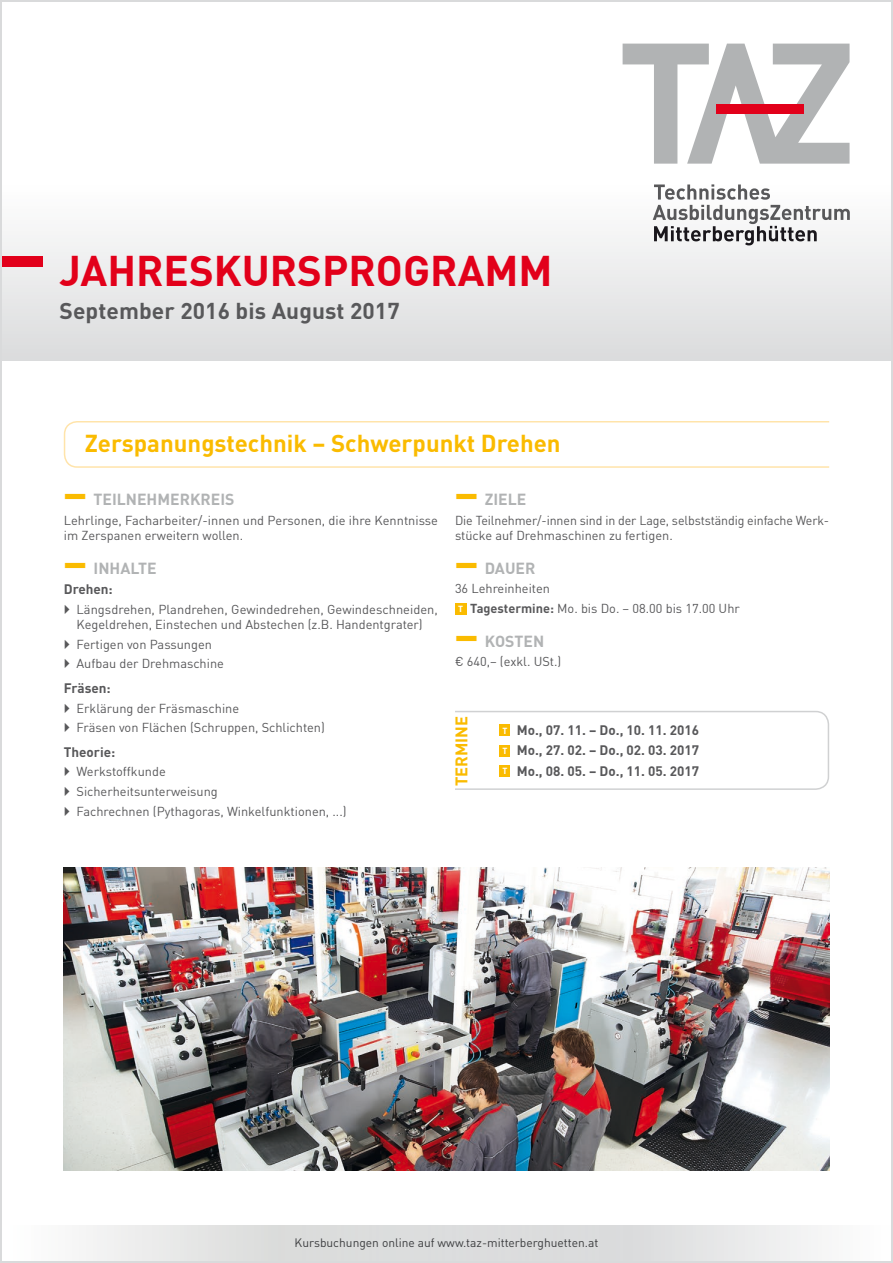
<style>
.page{position:relative;width:893px;height:1263px;background:#fff}
.page>*{position:absolute;margin:0;border:0;box-sizing:border-box;transform-origin:0 0}
.t1{font:700 42px "DIN";color:#e2001a}
.t2{font:700 40.95px "DIN";color:#fabb00;scale:.54 1}
.t3{font:700 24px "DIN";color:#fabb00}
.t4{font:700 22.5px "DIN";letter-spacing:.005em;color:#58585a}
.t5{font:700 16.5px "DIN";color:#fabb00}
.t6{font:700 15.75px "DIN";color:#b1b3b4}
.t7{font:700 13.5px/20.4px "DIN";color:#58585a;text-align:justify}
.t8{font:12.75px/19.5px "DIN";color:#58585a}
.t9{font:12px "DIN";color:#3d3e40}
.t10{font:700 8.7px "DIN";color:#fff}
.s1{font-weight:700}
</style>
<div class="page">
<div style="left:2px;top:2px;width:889px;height:359px;background:linear-gradient(to bottom,#fff,#e4e4e5)"></div>
<svg style="left:623px;top:44px;width:226px;height:120px"></svg>
<svg style="left:653px;top:184px;width:197px;height:61px"></svg>
<div style="left:716px;top:104px;width:87px;height:10px;background:#e2001a"></div>
<div style="left:2px;top:256px;width:41px;height:11px;background:#e2001a"></div>
<svg style="left:86px;top:1225px;width:732px;height:36px"></svg>
<svg style="left:63px;top:421px;width:767px;height:47px"></svg>
<div style="left:455px;top:604px;width:11px;height:11px;background:#fabb00"></div>
<svg style="left:455px;top:711px;width:374px;height:79px"></svg>
<div style="left:499px;top:725px;width:11px;height:11px;background:#fabb00"></div>
<div style="left:499px;top:745px;width:11px;height:11px;background:#fabb00"></div>
<div style="left:499px;top:765px;width:11px;height:11px;background:#fabb00"></div>
<img style="left:64px;top:868px;width:765px;height:302px">
<h1 class="t1" style="left:60px;top:243px;width:495px">JAHRESKURSPROGRAMM</h1>
<h3 class="t4" style="left:60px;top:296px;width:342px">September 2016 bis August 2017</h3>
<h3 class="t3" style="left:85px;top:428px;width:477px">Zerspanungstechnik − Schwerpunkt Drehen</h3>
<h2 class="t2" style="left:64px;top:467px;width:44px">—</h2>
<p class="t6" style="left:94px;top:489px;width:142px">TEILNEHMERKREIS</p>
<p class="t8" style="left:64px;top:512px;width:376px;line-height:15.3px">Lehrlinge, Facharbeiter/-innen und Personen, die ihre Kenntnisse im Zerspanen erweitern wollen.</p>
<h2 class="t2" style="left:64px;top:535px;width:44px">—</h2>
<p class="t6" style="left:94px;top:558px;width:65px">INHALTE</p>
<p class="t7" style="left:64px;top:579px;width:51px">Drehen:</p>
<p class="t8" style="left:77px;top:601px;width:363px;line-height:15.3px">Längsdrehen, Plandrehen, Gewindedrehen, Gewindeschneiden,<br>Kegeldrehen, Einstechen und Abstechen (z.B. Handentgrater)</p>
<p class="t8" style="left:77px;top:634px;width:149px">Fertigen von Passungen<br>Aufbau der Drehmaschine</p>
<p class="t7" style="left:64px;top:677px;width:48px">Fräsen:</p>
<p class="t8" style="left:77px;top:698px;width:250px">Erklärung der Fräsmaschine<br>Fräsen von Flächen (Schruppen, Schlichten)</p>
<p class="t7" style="left:64px;top:741px;width:53px">Theorie:</p>
<p class="t8" style="left:77px;top:762px;width:272px">Werkstoffkunde<br>Sicherheitsunterweisung<br>Fachrechnen (Pythagoras, Winkelfunktionen, ...)</p>
<h2 class="t2" style="left:455px;top:467px;width:44px">—</h2>
<p class="t6" style="left:485px;top:489px;width:43px">ZIELE</p>
<p class="t8" style="left:455px;top:512px;width:376px;line-height:15.3px">Die Teilnehmer/-innen sind in der Lage, selbstständig einfache Werk&shy;stücke auf Drehmaschinen zu fertigen.</p>
<h2 class="t2" style="left:455px;top:535px;width:44px">—</h2>
<p class="t6" style="left:485px;top:558px;width:52px">DAUER</p>
<p class="t8" style="left:470px;top:579px;width:271px;text-indent:-15px">36 Lehreinheiten<br><span class="s1">Tagestermine:</span> Mo. bis Do. − 08.00 bis 17.00 Uhr</p>
<h2 class="t2" style="left:455px;top:608px;width:44px">—</h2>
<p class="t6" style="left:485px;top:631px;width:61px">KOSTEN</p>
<p class="t8" style="left:455px;top:652px;width:108px">€ 640,− (exkl. USt.)</p>
<p class="t10" style="left:458px;top:604px;width:6px">T</p>
<p class="t5" style="left:451px;top:786px;width:72px;rotate:-90deg">TERMINE</p>
<p class="t7" style="left:517px;top:719px;width:184px">Mo., 07. 11. − Do., 10. 11. 2016<br>Mo., 27. 02. − Do., 02. 03. 2017<br>Mo., 08. 05. − Do., 11. 05. 2017</p>
<p class="t10" style="left:502px;top:725px;width:6px">T</p>
<p class="t10" style="left:502px;top:745px;width:6px">T</p>
<p class="t10" style="left:502px;top:765px;width:6px">T</p>
<p class="t9" style="left:295px;top:1235px;width:305px">Kursbuchungen online auf www.taz-mitterberghuetten.at</p>
</div>
